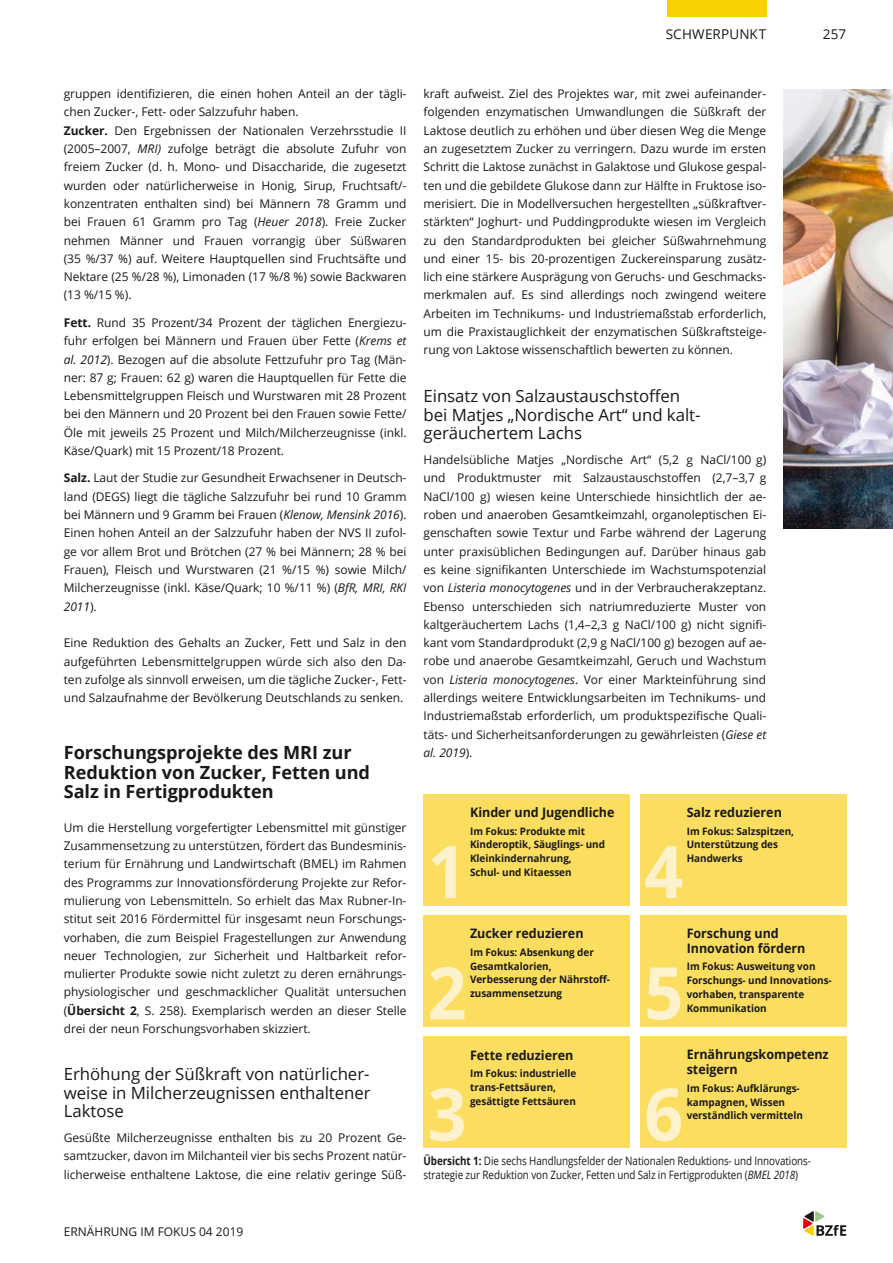
<style>
.page{position:relative;width:893px;height:1263px;background:#fff}
.page>*{position:absolute;margin:0;border:0;box-sizing:border-box;transform-origin:0 0}
.t1{font:700 72.75px "Open Sans";color:#fef2cd;scale:.94 1}
.t2{font:700 18.15px/19.5px "Open Sans";letter-spacing:-.005em;color:#1a1918}
.t3{font:16.8px/18.3px "Open Sans";letter-spacing:-.005em;color:#1a1918}
.t4{font:13.5px "Open Sans";letter-spacing:.015em;color:#1a1918}
.t5{font:700 13.05px/15.1px "Open Sans";letter-spacing:-.005em;color:#1a1918;scale:.96 1}
.t6{font:12px/18.3px "Open Sans";letter-spacing:-.005em;color:#1a1918;text-align:justify}
.t7{font:11.55px/13.8px "Open Sans";letter-spacing:-.005em;color:#1a1918;scale:.85 1}
.t8{font:700 10.35px/13.6px "Open Sans";letter-spacing:-.005em;color:#1a1918;scale:.96 1}
.s1{font-weight:700}
.s2{font-style:italic}
</style>
<div class="page">
<img style="left:783px;top:90px;width:110px;height:439px">
<div style="left:640px;top:915px;width:206px;height:112px;background:#fbdd60"></div>
<div style="left:423px;top:915px;width:207px;height:112px;background:#fbdd60"></div>
<div style="left:423px;top:1036px;width:207px;height:112px;background:#fbdd60"></div>
<div style="left:640px;top:793px;width:206px;height:112px;background:#fbdd60"></div>
<div style="left:423px;top:793px;width:207px;height:112px;background:#fbdd60"></div>
<div style="left:640px;top:1036px;width:206px;height:112px;background:#fbdd60"></div>
<div style="left:667px;top:0;width:99px;height:17px;background:#f7d100"></div>
<svg style="left:803px;top:1211px;width:43px;height:25px"></svg>
<p class="t4" style="left:666px;top:25px;width:102px">SCHWERPUNKT</p>
<p class="t4" style="left:823px;top:25px;width:25px">257</p>
<p class="t6" style="left:64px;top:84px;width:344px;text-align:left">gruppen identifizieren, die einen hohen Anteil an der tägli&shy;chen Zucker-, Fett- oder Salzzufuhr haben.<br><span class="s1">Zucker.</span> Den Ergebnissen der Nationalen Verzehrsstudie II (2005–2007, <span class="s2">MRI)</span> zufolge beträgt die absolute Zufuhr von freiem Zucker (d. h. Mono- und Disaccharide, die zugesetzt wurden oder natürlicherweise in Honig, Sirup, Fruchtsaft/- konzentraten enthalten sind) bei Männern 78 Gramm und bei Frauen 61 Gramm pro Tag (<span class="s2">Heuer 2018</span>). Freie Zucker nehmen Männer und Frauen vorrangig über Süßwaren (35 %/37 %) auf. Weitere Hauptquellen sind Fruchtsäfte und Nektare (25 %/28 %), Limonaden (17 %/8 %) sowie Backwaren (13 %/15 %).</p>
<p class="t6" style="left:64px;top:313px;width:344px"><span class="s1">Fett.</span> Rund 35 Prozent/34 Prozent der täglichen Energiezu&shy;fuhr erfolgen bei Männern und Frauen über Fette (<span class="s2">Krems et al. 2012</span>). Bezogen auf die absolute Fettzufuhr pro Tag (Män&shy;ner: 87 g; Frauen: 62 g) waren die Hauptquellen für Fette die Lebensmittelgruppen Fleisch und Wurstwaren mit 28 Prozent bei den Männern und 20 Prozent bei den Frauen sowie Fette/ Öle mit jeweils 25 Prozent und Milch/Milcherzeugnisse (inkl.<br>Käse/Quark) mit 15 Prozent/18 Prozent.</p>
<p class="t6" style="left:64px;top:469px;width:344px"><span class="s1">Salz.</span> Laut der Studie zur Gesundheit Erwachsener in Deutsch&shy;land (DEGS) liegt die tägliche Salzzufuhr bei rund 10 Gramm bei Männern und 9 Gramm bei Frauen (<span class="s2">Klenow, Mensink 2016</span>).<br>Einen hohen Anteil an der Salzzufuhr haben der NVS II zufol&shy;ge vor allem Brot und Brötchen (27 % bei Männern; 28 % bei Frauen), Fleisch und Wurstwaren (21 %/15 %) sowie Milch/ Milcherzeugnisse (inkl. Käse/Quark; 10 %/11 %) (<span class="s2">BfR, MRI, RKI 2011</span>).</p>
<p class="t6" style="left:64px;top:633px;width:344px">Eine Reduktion des Gehalts an Zucker, Fett und Salz in den aufgeführten Lebensmittelgruppen würde sich also den Da&shy;ten zufolge als sinnvoll erweisen, um die tägliche Zucker-, Fett&shy;und Salzaufnahme der Bevölkerung Deutschlands zu senken.</p>
<h2 class="t2" style="left:64px;top:742px;width:308px">Forschungsprojekte des MRI zur<br>Reduktion von Zucker, Fetten und<br>Salz in Fertigprodukten</h2>
<p class="t6" style="left:64px;top:818px;width:344px">Um die Herstellung vorgefertigter Lebensmittel mit günstiger Zusammensetzung zu unterstützen, fördert das Bundesminis&shy;terium für Ernährung und Landwirtschaft (BMEL) im Rahmen des Programms zur Innovationsförderung Projekte zur Refor&shy;mulierung von Lebensmitteln. So erhielt das Max Rubner-In&shy;stitut seit 2016 Fördermittel für insgesamt neun Forschungs&shy;vorhaben, die zum Beispiel Fragestellungen zur Anwendung neuer Technologien, zur Sicherheit und Haltbarkeit refor&shy;mulierter Produkte sowie nicht zuletzt zu deren ernährungs&shy;physiologischer und geschmacklicher Qualität untersuchen (<span class="s1">Übersicht 2</span>, S. 258). Exemplarisch werden an dieser Stelle drei der neun Forschungsvorhaben skizziert.</p>
<h3 class="t3" style="left:64px;top:1065px;width:308px">Erhöhung der Süßkraft von natürlicher&shy;weise in Milcherzeugnissen enthaltener<br>Laktose</h3>
<p class="t6" style="left:64px;top:1128px;width:344px">Gesüßte Milcherzeugnisse enthalten bis zu 20 Prozent Ge&shy;samtzucker, davon im Milchanteil vier bis sechs Prozent natür&shy;licherweise enthaltene Laktose, die eine relativ geringe Süß-</p>
<p class="t6" style="left:423px;top:84px;width:344px">kraft aufweist. Ziel des Projektes war, mit zwei aufeinander&shy;folgenden enzymatischen Umwandlungen die Süßkraft der Laktose deutlich zu erhöhen und über diesen Weg die Menge an zugesetztem Zucker zu verringern. Dazu wurde im ersten Schritt die Laktose zunächst in Galaktose und Glukose gespal&shy;ten und die gebildete Glukose dann zur Hälfte in Fruktose iso&shy;merisiert. Die in Modellversuchen hergestellten „süßkraftver&shy;stärkten“ Joghurt- und Puddingprodukte wiesen im Vergleich zu den Standardprodukten bei gleicher Süßwahrnehmung und einer 15- bis 20-prozentigen Zuckereinsparung zusätz&shy;lich eine stärkere Ausprägung von Geruchs- und Geschmacks&shy;merkmalen auf. Es sind allerdings noch zwingend weitere Arbeiten im Technikums- und Industriemaßstab erforderlich, um die Praxistauglichkeit der enzymatischen Süßkraftsteige&shy;rung von Laktose wissenschaftlich bewerten zu können.</p>
<h3 class="t3" style="left:423px;top:387px;width:277px">Einsatz von Salzaustauschstoffen bei Matjes „Nordische Art“ und kalt&shy;geräuchertem Lachs</h3>
<p class="t6" style="left:423px;top:450px;width:344px">Handelsübliche Matjes „Nordische Art“ (5,2 g NaCl/100 g) und Produktmuster mit Salzaustauschstoffen (2,7–3,7 g NaCl/100 g) wiesen keine Unterschiede hinsichtlich der ae&shy;roben und anaeroben Gesamtkeimzahl, organoleptischen Ei&shy;genschaften sowie Textur und Farbe während der Lagerung unter praxisüblichen Bedingungen auf. Darüber hinaus gab es keine signifikanten Unterschiede im Wachstumspotenzial von <span class="s2">Listeria monocytogenes</span> und in der Verbraucherakzeptanz.<br>Ebenso unterschieden sich natriumreduzierte Muster von kaltgeräuchertem Lachs (1,4–2,3 g NaCl/100 g) nicht signifi&shy;kant vom Standardprodukt (2,9 g NaCl/100 g) bezogen auf ae&shy;robe und anaerobe Gesamtkeimzahl, Geruch und Wachstum von <span class="s2">Listeria monocytogenes</span>. Vor einer Markteinführung sind allerdings weitere Entwicklungsarbeiten im Technikums- und Industriemaßstab erforderlich, um produktspezifische Quali&shy;täts- und Sicherheitsanforderungen zu gewährleisten (<span class="s2">Giese et al. 2019</span>).</p>
<h1 class="t1" style="left:428px;top:820px;width:43px">1</h1>
<p class="t5" style="left:470px;top:804px;width:152px">Kinder und Jugendliche</p>
<p class="t8" style="left:470px;top:824px;width:142px">Im Fokus: Produkte mit<br>Kinderoptik, Säuglings- und<br>Kleinkindernahrung,<br>Schul- und Kitaessen</p>
<p class="t5" style="left:470px;top:926px;width:120px">Zucker reduzieren</p>
<p class="t8" style="left:470px;top:945px;width:147px">Im Fokus: Absenkung der<br>Gesamtkalorien,<br>Verbesserung der Nährstoff&shy;zusammensetzung</p>
<h1 class="t1" style="left:428px;top:942px;width:43px">2</h1>
<p class="t5" style="left:470px;top:1047px;width:109px">Fette reduzieren</p>
<p class="t8" style="left:470px;top:1066px;width:112px">Im Fokus: industrielle trans-Fettsäuren, gesättigte Fettsäuren</p>
<h1 class="t1" style="left:428px;top:1063px;width:43px">3</h1>
<p class="t5" style="left:687px;top:804px;width:101px">Salz reduzieren</p>
<p class="t8" style="left:687px;top:824px;width:113px">Im Fokus: Salzspitzen,<br>Unterstützung des<br>Handwerks</p>
<h1 class="t1" style="left:644px;top:820px;width:43px">4</h1>
<p class="t5" style="left:687px;top:925px;width:125px">Forschung und<br>Innovation fördern</p>
<p class="t8" style="left:687px;top:960px;width:152px">Im Fokus: Ausweitung von<br>Forschungs- und Innovations&shy;vorhaben, transparente<br>Kommunikation</p>
<h1 class="t1" style="left:644px;top:942px;width:43px">5</h1>
<p class="t5" style="left:687px;top:1046px;width:149px">Ernährungskompetenz steigern</p>
<p class="t8" style="left:687px;top:1081px;width:123px">Im Fokus: Aufklärungs&shy;kampagnen, Wissen verständlich vermitteln</p>
<h1 class="t1" style="left:644px;top:1063px;width:43px">6</h1>
<p class="t7" style="left:423px;top:1153px;width:456px"><span class="s1">Übersicht 1:</span> Die sechs Handlungsfelder der Nationalen Reduktions- und Innovations&shy;strategie zur Reduktion von Zucker, Fetten und Salz in Fertigprodukten (<span class="s2">BMEL 2018</span>)</p>
<p class="t6" style="left:64px;top:1222px;width:181px">ERNÄHRUNG IM FOKUS 04 2019</p>
</div>
